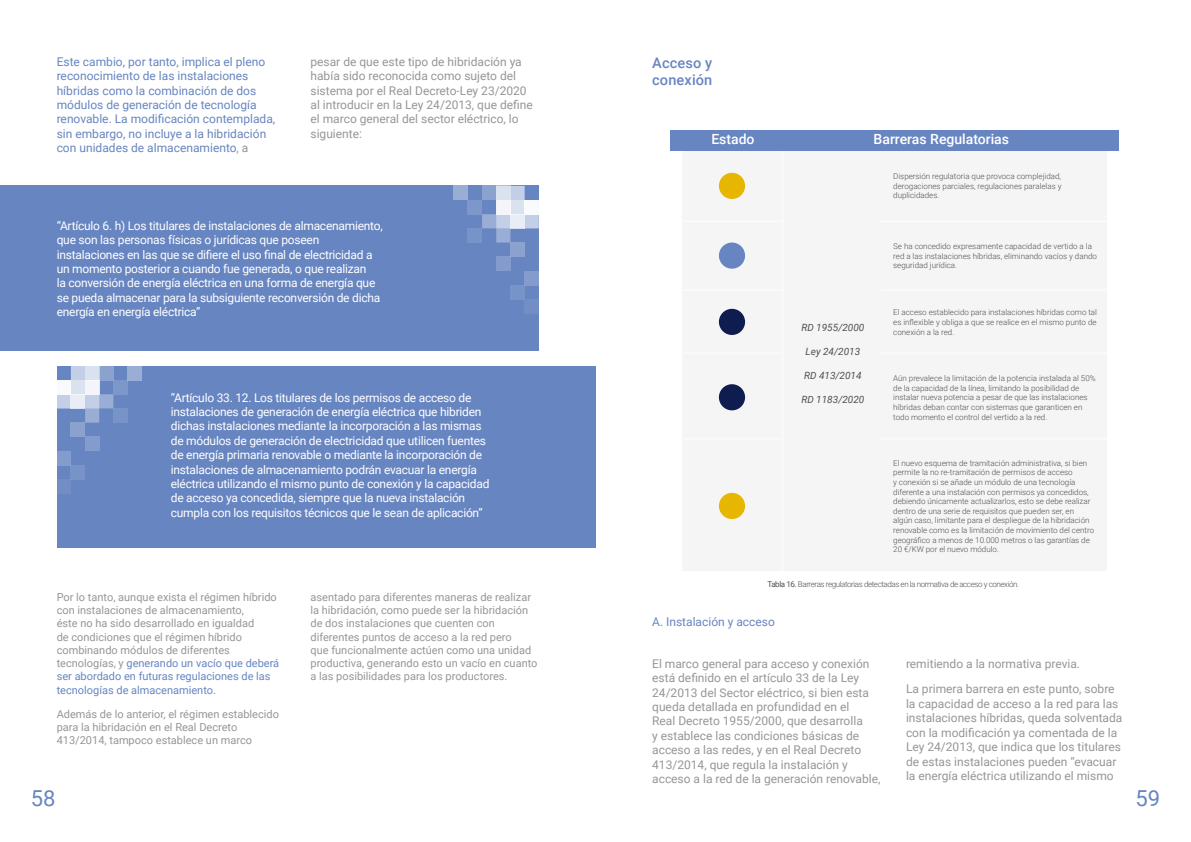
<style>
.page{position:relative;width:1191px;height:842px;background:#fff}
.page>*{position:absolute;margin:0;border:0;box-sizing:border-box;transform-origin:0 0}
.t1{font:22px "Roboto";color:#6785c1}
.Number_Chapter_Insig{font:500 14.5px/17.4px "Roboto";letter-spacing:.01em;color:#6785c1}
.titulos_tablas_en_bl{font:500 14px "Roboto";color:#fff}
.Texto{font:12px/14.4px "Roboto";letter-spacing:-.02em;color:#fff}
.Texto-2{font:12px/14.4px "Roboto";color:#969696}
.Texto-3{font:12px/14.4px "Roboto";color:#6785c1}
.Texto-4{font:11px/13.2px "Roboto";color:#969696}
.t2{font:italic 10px "Roboto";color:#505050}
.Texto-5{font:300 8px/9.6px "Roboto";color:#505050}
.pie_de_gráfico{font:300 8px "Roboto";letter-spacing:-.05em;color:#505050}
.s1{color:#969696}
.s2{color:#6785c1}
.s3{font-weight:400}
</style>
<div class="page">
<div style="left:682px;top:151px;width:425px;height:419px;background:#f5f5f5"></div>
<hr style="left:782px;top:151px;width:1px;height:419px;background:#fff">
<div style="left:670px;top:130px;width:449px;height:21px;background:#6785c1"></div>
<hr style="left:880px;top:221px;width:227px;height:1px;background:#fff">
<hr style="left:880px;top:289px;width:227px;height:1px;background:#fff">
<hr style="left:682px;top:289px;width:100px;height:1px;background:#fff">
<hr style="left:880px;top:353px;width:227px;height:1px;background:#fff">
<hr style="left:880px;top:438px;width:227px;height:1px;background:#fff">
<hr style="left:682px;top:221px;width:100px;height:1px;background:#fff">
<hr style="left:682px;top:353px;width:100px;height:1px;background:#fff">
<hr style="left:682px;top:438px;width:100px;height:1px;background:#fff">
<div style="left:719px;top:242px;width:26px;height:27px;background:#6785c1;border-radius:50%"></div>
<div style="left:719px;top:173px;width:26px;height:26px;background:#e6b600;border-radius:50%"></div>
<div style="left:719px;top:309px;width:26px;height:26px;background:#0f1c50;border-radius:50%"></div>
<div style="left:719px;top:384px;width:26px;height:26px;background:#0f1c50;border-radius:50%"></div>
<div style="left:719px;top:493px;width:26px;height:26px;background:#e6b600;border-radius:50%"></div>
<div style="left:0;top:186px;width:539px;height:165px;background:#6785c1"></div>
<div style="left:57px;top:366px;width:538px;height:181px;background:#6785c1"></div>
<svg style="left:482px;top:186px;width:57px;height:57px"></svg>
<div style="left:454px;top:186px;width:14px;height:14px;background:#99add5"></div>
<div style="left:468px;top:200px;width:14px;height:14px;background:#7d97ca"></div>
<div style="left:468px;top:228px;width:14px;height:15px;background:#7893c8"></div>
<div style="left:510px;top:214px;width:14px;height:14px;background:#e9eef6"></div>
<div style="left:496px;top:186px;width:14px;height:14px;background:#dae2ef"></div>
<div style="left:510px;top:243px;width:14px;height:14px;background:#8ba2cf"></div>
<div style="left:482px;top:186px;width:14px;height:14px;background:#8ba2cf"></div>
<div style="left:510px;top:200px;width:14px;height:14px;background:#dae2ef"></div>
<div style="left:510px;top:285px;width:14px;height:14px;background:#7893c8"></div>
<div style="left:496px;top:200px;width:14px;height:14px;background:#f3f5fa"></div>
<div style="left:496px;top:257px;width:14px;height:14px;background:#849ccd"></div>
<div style="left:524px;top:271px;width:15px;height:14px;background:#849ccd"></div>
<div style="left:524px;top:299px;width:15px;height:14px;background:#728ec5"></div>
<div style="left:524px;top:200px;width:15px;height:14px;background:#f8fafc"></div>
<svg style="left:57px;top:366px;width:56px;height:57px"></svg>
<div style="left:128px;top:366px;width:14px;height:14px;background:#99add5"></div>
<div style="left:113px;top:380px;width:15px;height:14px;background:#7d97ca"></div>
<div style="left:113px;top:408px;width:15px;height:15px;background:#7893c8"></div>
<div style="left:71px;top:394px;width:14px;height:14px;background:#e9eef6"></div>
<div style="left:85px;top:366px;width:14px;height:14px;background:#dae2ef"></div>
<div style="left:71px;top:423px;width:14px;height:14px;background:#8ba2cf"></div>
<div style="left:99px;top:366px;width:14px;height:14px;background:#8ba2cf"></div>
<div style="left:71px;top:380px;width:14px;height:14px;background:#dae2ef"></div>
<div style="left:71px;top:465px;width:14px;height:14px;background:#7893c8"></div>
<div style="left:85px;top:380px;width:14px;height:14px;background:#f3f5fa"></div>
<div style="left:85px;top:437px;width:14px;height:14px;background:#849ccd"></div>
<div style="left:57px;top:451px;width:14px;height:14px;background:#849ccd"></div>
<div style="left:57px;top:479px;width:14px;height:14px;background:#728ec5"></div>
<div style="left:57px;top:380px;width:14px;height:14px;background:#f8fafc"></div>
<p class="Texto-3" style="left:57px;top:54px;width:220px">Este cambio, por tanto, implica el pleno reconocimiento de las instalaciones híbridas como la combinación de dos módulos de generación de tecnología renovable. La modificación contemplada, sin embargo, no incluye a la hibridación con unidades de almacenamiento<span class="s1">, a</span></p>
<p class="Texto-2" style="left:310px;top:54px;width:224px">pesar de que este tipo de hibridación ya había sido reconocida como sujeto del sistema por el Real Decreto-Ley 23/2020 al introducir en la Ley 24/2013, que define el marco general del sector eléctrico, lo siguiente:</p>
<p class="Texto" style="left:57px;top:218px;width:327px">“Artículo 6. h) Los titulares de instalaciones de almacenamiento, que son las personas físicas o jurídicas que poseen instalaciones en las que se difiere el uso final de electricidad a un momento posterior a cuando fue generada, o que realizan<br>la conversión de energía eléctrica en una forma de energía que se pueda almacenar para la subsiguiente reconversión de dicha energía en energía eléctrica”</p>
<p class="Texto" style="left:171px;top:390px;width:320px">“Artículo 33. 12. Los titulares de los permisos de acceso de instalaciones de generación de energía eléctrica que hibriden dichas instalaciones mediante la incorporación a las mismas de módulos de generación de electricidad que utilicen fuentes de energía primaria renovable o mediante la incorporación de instalaciones de almacenamiento podrán evacuar la energía eléctrica utilizando el mismo punto de conexión y la capacidad de acceso ya concedida, siempre que la nueva instalación cumpla con los requisitos técnicos que le sean de aplicación”</p>
<p class="Texto-4" style="left:57px;top:590px;width:224px">Por lo tanto, aunque exista el régimen híbrido con instalaciones de almacenamiento,<br>éste no ha sido desarrollado en igualdad<br>de condiciones que el régimen híbrido combinando módulos de diferentes tecnologías, y <span class="s2">generando un vacío que deberá ser abordado en futuras regulaciones de las tecnologías de almacenamiento.</span></p>
<p class="Texto-4" style="left:57px;top:707px;width:224px">Además de lo anterior, el régimen establecido para la hibridación en el Real Decreto<br>413/2014, tampoco establece un marco</p>
<p class="Texto-4" style="left:310px;top:590px;width:228px">asentado para diferentes maneras de realizar la hibridación, como puede ser la hibridación de dos instalaciones que cuenten con diferentes puntos de acceso a la red pero<br>que funcionalmente actúen como una unidad productiva, generando esto un vacío en cuanto a las posibilidades para los productores.</p>
<p class="Number_Chapter_Insig" style="left:652px;top:53px;width:62px">Acceso y conexión</p>
<p class="titulos_tablas_en_bl" style="left:711px;top:129px;width:45px">Estado</p>
<p class="titulos_tablas_en_bl" style="left:873px;top:129px;width:137px">Barreras Regulatorias</p>
<p class="Texto-5" style="left:893px;top:171px;width:170px;text-align:justify">Dispersión regulatoria que provoca complejidad, derogaciones parciales, regulaciones paralelas y duplicidades.</p>
<p class="t2" style="left:801px;top:321px;width:64px">RD 1955/2000</p>
<p class="t2" style="left:805px;top:345px;width:56px">Ley 24/2013</p>
<p class="t2" style="left:804px;top:369px;width:59px">RD 413/2014</p>
<p class="t2" style="left:801px;top:393px;width:64px">RD 1183/2020</p>
<p class="Texto-5" style="left:893px;top:241px;width:205px">Se ha concedido expresamente capacidad de vertido a la red a las instalaciones híbridas, eliminando vacíos y dando seguridad jurídica.</p>
<p class="Texto-5" style="left:893px;top:307px;width:205px;text-align:justify">El acceso establecido para instalaciones híbridas como tal es inflexible y obliga a que se realice en el mismo punto de conexión a la red.</p>
<p class="Texto-5" style="left:893px;top:373px;width:204px">Aún prevalece la limitación de la potencia instalada al 50% de la capacidad de la línea, limitando la posibilidad de instalar nueva potencia a pesar de que las instalaciones híbridas deban contar con sistemas que garanticen en todo momento el control del vertido a la red.</p>
<p class="Texto-5" style="left:893px;top:458px;width:202px">El nuevo esquema de tramitación administrativa, si bien permite la no re-tramitación de permisos de acceso<br>y conexión si se añade un módulo de una tecnología diferente a una instalación con permisos ya concedidos, debiendo únicamente actualizarlos, esto se debe realizar dentro de una serie de requisitos que pueden ser, en algún caso, limitante para el despliegue de la hibridación renovable como es la limitación de movimiento del centro geográfico a menos de 10.000 metros o las garantías de 20 €/KW por el nuevo módulo.</p>
<p class="pie_de_gráfico" style="left:767px;top:578px;width:253px"><span class="s3">Tabla 16.</span> Barreras regulatorias detectadas en la normativa de acceso y conexión.</p>
<p class="Texto-3" style="left:652px;top:614px;width:124px">A. Instalación y acceso</p>
<p class="Texto-2" style="left:652px;top:656px;width:230px">El marco general para acceso y conexión está definido en el artículo 33 de la Ley 24/2013 del Sector eléctrico, si bien esta queda detallada en profundidad en el<br>Real Decreto 1955/2000, que desarrolla<br>y establece las condiciones básicas de acceso a las redes, y en el Real Decreto 413/2014, que regula la instalación y acceso a la red de la generación renovable,</p>
<p class="Texto-2" style="left:906px;top:656px;width:176px">remitiendo a la normativa previa.</p>
<p class="Texto-2" style="left:906px;top:681px;width:218px">La primera barrera en este punto, sobre la capacidad de acceso a la red para las instalaciones híbridas, queda solventada con la modificación ya comentada de la Ley 24/2013, que indica que los titulares de estas instalaciones pueden “evacuar la energía eléctrica utilizando el mismo</p>
<h1 class="t1" style="left:31px;top:783px;width:26px">58</h1>
<h1 class="t1" style="left:1135px;top:783px;width:26px">59</h1>
</div>
